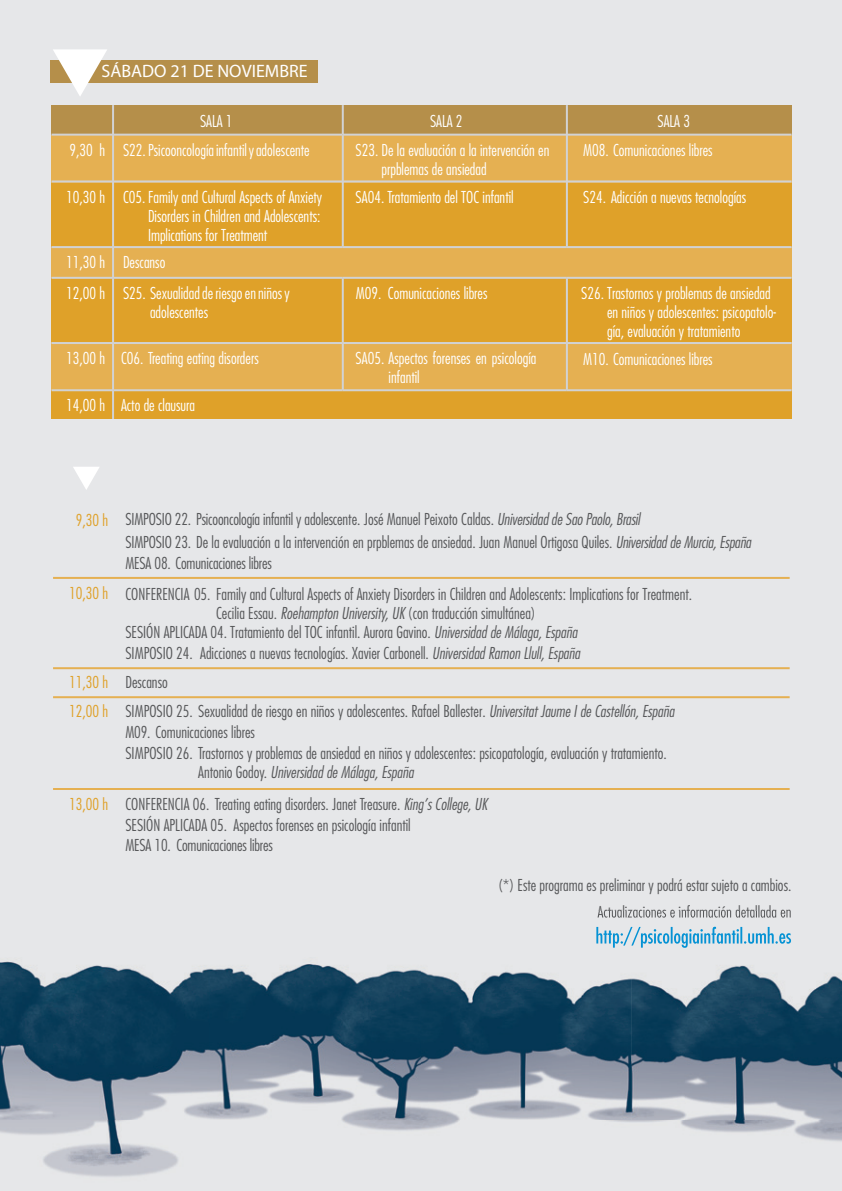
<style>
.page{position:relative;width:842px;height:1191px;background:#e6e7e9}
.page>*{position:absolute;margin:0;border:0;box-sizing:border-box;transform-origin:0 0}
.t1{font:18px "Myriad Pro";color:#fff}
.t2{font:300 condensed 16px/19.2px "Futura Std";color:#57585a}
.t3{font:300 condensed 16px/19.2px "Futura Std";color:#fff}
.t4{font:300 condensed 16px/29.2px "Futura Std";color:#dfa129}
.s1{font-style:italic}
</style>
<div class="page">
<div style="left:52px;top:105px;width:739px;height:314px;background:#dfa129"></div>
<div style="left:52px;top:135px;width:739px;height:47px;background:#e5b052"></div>
<div style="left:52px;top:247px;width:739px;height:31px;background:#e5b052"></div>
<div style="left:52px;top:343px;width:739px;height:47px;background:#e5b052"></div>
<div style="left:52px;top:105px;width:739px;height:30px;background:#b58f4a"></div>
<div style="left:50px;top:60px;width:268px;height:23px;background:#b58f4a"></div>
<svg style="left:53px;top:49px;width:54px;height:47px"></svg>
<hr style="left:342px;top:105px;width:2px;height:29px;background:#d1d2d4">
<hr style="left:52px;top:134px;width:61px;height:2px;background:#d1d2d4">
<hr style="left:113px;top:134px;width:230px;height:2px;background:#d1d2d4">
<hr style="left:343px;top:134px;width:224px;height:2px;background:#d1d2d4">
<hr style="left:342px;top:135px;width:2px;height:48px;background:#d1d2d4">
<hr style="left:567px;top:134px;width:224px;height:2px;background:#d1d2d4">
<hr style="left:112px;top:105px;width:2px;height:142px;background:#d1d2d4">
<hr style="left:342px;top:182px;width:2px;height:65px;background:#d1d2d4">
<hr style="left:52px;top:180px;width:739px;height:2px;background:#d1d2d4">
<hr style="left:566px;top:105px;width:2px;height:142px;background:#d1d2d4">
<hr style="left:112px;top:248px;width:2px;height:29px;background:#d1d2d4">
<hr style="left:52px;top:277px;width:61px;height:2px;background:#d1d2d4">
<hr style="left:113px;top:277px;width:230px;height:2px;background:#d1d2d4">
<hr style="left:112px;top:278px;width:2px;height:64px;background:#d1d2d4">
<hr style="left:343px;top:277px;width:224px;height:2px;background:#d1d2d4">
<hr style="left:342px;top:278px;width:2px;height:64px;background:#d1d2d4">
<hr style="left:567px;top:277px;width:224px;height:2px;background:#d1d2d4">
<hr style="left:566px;top:278px;width:2px;height:64px;background:#d1d2d4">
<hr style="left:52px;top:342px;width:61px;height:2px;background:#d1d2d4">
<hr style="left:113px;top:342px;width:230px;height:2px;background:#d1d2d4">
<hr style="left:112px;top:343px;width:2px;height:47px;background:#d1d2d4">
<hr style="left:343px;top:342px;width:224px;height:2px;background:#d1d2d4">
<hr style="left:342px;top:343px;width:2px;height:47px;background:#d1d2d4">
<hr style="left:567px;top:342px;width:224px;height:2px;background:#d1d2d4">
<hr style="left:566px;top:343px;width:2px;height:47px;background:#d1d2d4">
<hr style="left:52px;top:389px;width:61px;height:2px;background:#d1d2d4">
<hr style="left:113px;top:389px;width:230px;height:2px;background:#d1d2d4">
<hr style="left:112px;top:391px;width:2px;height:28px;background:#d1d2d4">
<hr style="left:343px;top:389px;width:224px;height:2px;background:#d1d2d4">
<hr style="left:567px;top:389px;width:224px;height:2px;background:#d1d2d4">
<hr style="left:52px;top:246px;width:61px;height:2px;background:#d1d2d4">
<hr style="left:113px;top:246px;width:230px;height:2px;background:#d1d2d4">
<hr style="left:343px;top:246px;width:224px;height:2px;background:#d1d2d4">
<hr style="left:567px;top:246px;width:224px;height:2px;background:#d1d2d4">
<svg style="left:73px;top:467px;width:26px;height:23px"></svg>
<hr style="left:53px;top:577px;width:737px;height:2px;background:#e5b052">
<hr style="left:53px;top:667px;width:737px;height:2px;background:#e5b052">
<hr style="left:53px;top:696px;width:737px;height:2px;background:#e5b052">
<hr style="left:53px;top:788px;width:737px;height:2px;background:#e5b052">
<img style="left:0;top:917px;width:842px;height:260px">
<img style="left:597px;top:911px;width:194px;height:6px">
<img style="left:596px;top:926px;width:195px;height:21px">
<p class="t1" style="left:102px;top:60px;width:208px">SÁBADO 21 DE NOVIEMBRE</p>
<p class="t3" style="left:200px;top:111px;width:34px">SALA 1</p>
<p class="t3" style="left:430px;top:111px;width:34px">SALA 2</p>
<p class="t3" style="left:657px;top:111px;width:34px">SALA 3</p>
<p class="t3" style="left:69px;top:140px;width:37px">9,30 h</p>
<p class="t3" style="left:66px;top:187px;width:40px">10,30 h</p>
<p class="t3" style="left:123px;top:141px;width:188px">S22.Psicooncologíainfantilyadolescente</p>
<p class="t3" style="left:382px;top:141px;width:169px;text-indent:-26px">S23. De la evaluación a la intervención en prpblemas de ansiedad</p>
<p class="t3" style="left:356px;top:187px;width:160px">SA04. Tratamiento del TOC infantil</p>
<p class="t3" style="left:583px;top:187px;width:165px">S24. Adicción a nuevas tecnologías</p>
<p class="t3" style="left:583px;top:141px;width:131px">M08. Comunicaciones libres</p>
<p class="t3" style="left:148px;top:187px;width:176px;text-align:justify;text-indent:-25px">C05.Family and Cultural Aspects of Anxiety Disorders in Children and Adolescents:<br>Implications for Treatment</p>
<p class="t3" style="left:66px;top:247px;width:40px;line-height:30.8px">11,30 h<br>12,00 h</p>
<p class="t3" style="left:66px;top:349px;width:40px">13,00 h</p>
<p class="t3" style="left:66px;top:396px;width:40px">14,00 h</p>
<p class="t3" style="left:123px;top:252px;width:44px">Descanso</p>
<p class="t3" style="left:150px;top:283px;width:141px;text-indent:-27px">S25. Sexualidadderiesgoenniñosy adolescentes</p>
<p class="t3" style="left:121px;top:348px;width:139px">C06. Treating eating disorders</p>
<p class="t3" style="left:121px;top:395px;width:76px">Acto de clausura</p>
<p class="t3" style="left:356px;top:283px;width:133px">M09. Comunicaciones libres</p>
<p class="t3" style="left:389px;top:348px;width:149px;text-indent:-33px">SA05. Aspectos forenses en psicología infantil</p>
<p class="t3" style="left:607px;top:283px;width:170px;text-indent:-26px">S26. Trastornos y problemas de ansiedad en niños y adolescentes: psicopatolo&shy;gía, evaluación y tratamiento</p>
<p class="t3" style="left:583px;top:349px;width:131px">M10. Comunicaciones libres</p>
<p class="t4" style="left:76px;top:506px;width:34px">9,30 h</p>
<p class="t2" style="left:125px;top:510px;width:516px">SIMPOSIO 22. Psicooncología infantil y adolescente. José Manuel Peixoto Caldas. <span class="s1">Universidad de Sao Paolo, Brasil</span></p>
<p class="t2" style="left:125px;top:531px;width:627px;line-height:21px">SIMPOSIO 23. De la evaluación a la intervención en prpblemas de ansiedad. Juan Manuel Ortigosa Quiles. <span class="s1">Universidad de Murcia, España<br></span>MESA 08. Comunicaciones libres</p>
<p class="t4" style="left:69px;top:579px;width:40px">10,30 h</p>
<p class="t4" style="left:69px;top:667px;width:40px">11,30 h<br>12,00 h</p>
<p class="t2" style="left:216px;top:584px;width:477px;text-indent:-91px">CONFERENCIA 05. Family and Cultural Aspects of Anxiety Disorders in Children and Adolescents: Implications for Treatment.<br>Cecilia Essau. <span class="s1">Roehampton University, UK</span> (con traducción simultánea)</p>
<p class="t2" style="left:125px;top:621px;width:453px;line-height:20.8px">SESIÓN APLICADA 04. Tratamiento del TOC infantil. Aurora Gavino. <span class="s1">Universidad de Málaga, España<br></span>SIMPOSIO 24.</p>
<p class="t2" style="left:125px;top:672px;width:44px">Descanso</p>
<p class="t2" style="left:200px;top:643px;width:381px">Adicciones a nuevas tecnologías. Xavier Carbonell. <span class="s1">Universidad Ramon Llull, España</span></p>
<p class="t2" style="left:125px;top:701px;width:550px">SIMPOSIO 25. Sexualidad de riesgo en niños y adolescentes. Rafael Ballester. <span class="s1">Universitat Jaume I de Castellón, España</span></p>
<p class="t2" style="left:125px;top:722px;width:131px">M09. Comunicaciones libres</p>
<p class="t2" style="left:198px;top:743px;width:470px;text-indent:-73px">SIMPOSIO 26. Trastornos y problemas de ansiedad en niños y adolescentes: psicopatología, evaluación y tratamiento.<br>Antonio Godoy. <span class="s1">Universidad de Málaga, España</span></p>
<p class="t4" style="left:69px;top:790px;width:40px">13,00 h</p>
<p class="t2" style="left:125px;top:794px;width:363px">CONFERENCIA 06. Treating eating disorders. Janet Treasure. <span class="s1">King’s College, UK</span></p>
<p class="t2" style="left:125px;top:815px;width:287px">SESIÓN APLICADA 05. Aspectos forenses en psicología infantil</p>
<p class="t2" style="left:125px;top:835px;width:149px">MESA 10. Comunicaciones libres</p>
<p class="t2" style="left:498px;top:872px;width:295px;line-height:26px;text-align:right">(*) Este programa es preliminar y podrá estar sujeto a cambios.<br>Actualizaciones e información detallada en</p>
</div>
